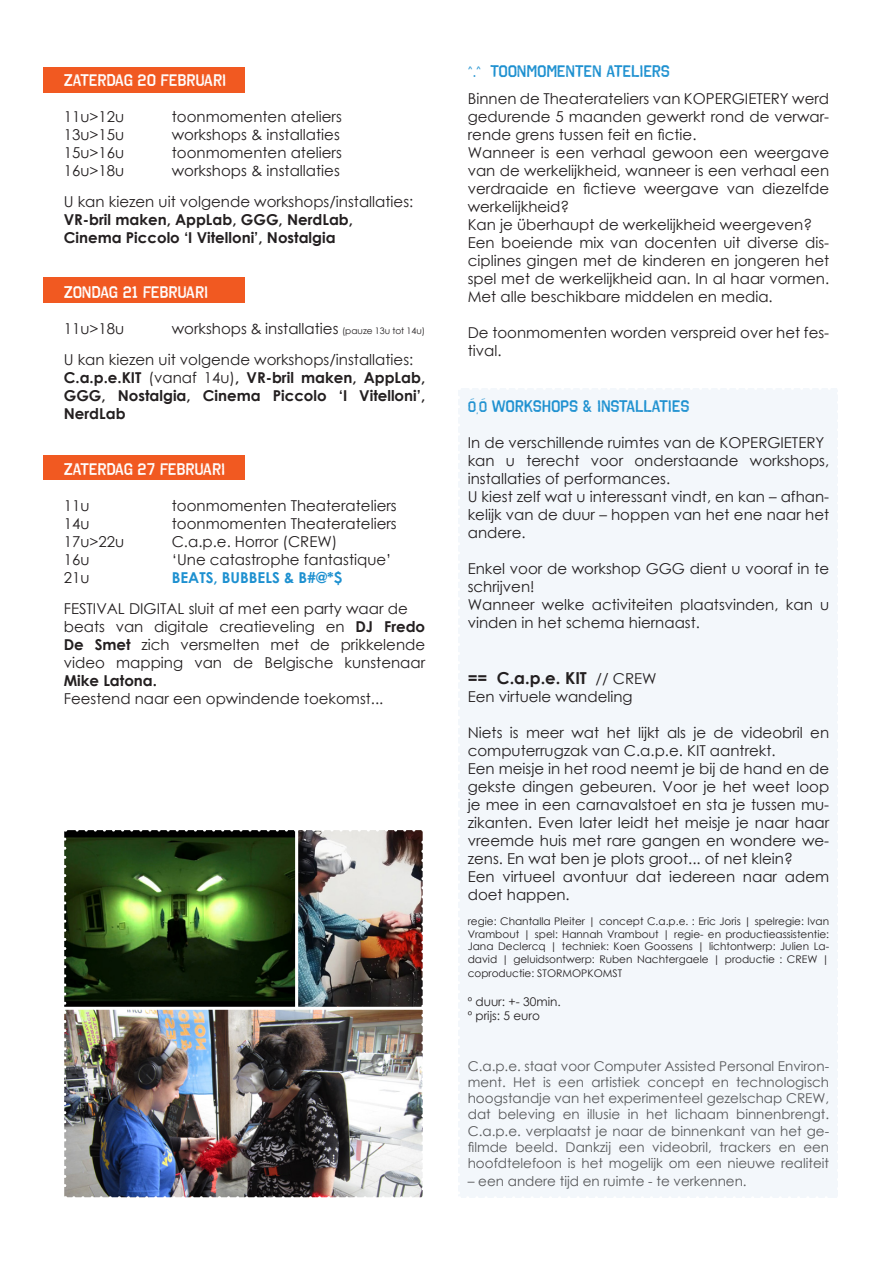
<style>
.page{position:relative;width:893px;height:1263px;background:#fff}
.page>*{position:absolute;margin:0;border:0;box-sizing:border-box;transform-origin:0 0}
.t1{font:700 16.5px "Octin Vintage A Rg";color:#fff}
.t2{font:700 16.5px "Octin Vintage A Rg";color:#1d90d0}
.t3{font:700 16.5px "Century Gothic";color:#231f20}
.t4{font:15px/18px "Century Gothic";color:#231f20}
.t5{font:700 15px/18px "Century Gothic";color:#231f20}
.t6{font:700 15px "Century Gothic";color:#1d90d0}
.t7{font:13.5px/16.2px "Century Gothic";color:#57585a;text-align:justify}
.t8{font:12px/14.4px "Century Gothic";color:#231f20}
.t9{font:10.5px/12.6px "Century Gothic";color:#231f20;text-align:justify}
.s1{font-size:9px}
.s2{font-weight:400}
.s3{font-weight:700}
.s4{font-size:15px}
.s5{font-weight:400;font-size:15px}
</style>
<div class="page">
<div style="left:459px;top:388px;width:379px;height:810px;background:#f3f7fb"></div>
<svg style="left:458px;top:397px;width:2px;height:801px"></svg>
<svg style="left:468px;top:1197px;width:370px;height:1px"></svg>
<svg style="left:837px;top:388px;width:1px;height:801px"></svg>
<svg style="left:459px;top:388px;width:370px;height:2px"></svg>
<div style="left:43px;top:455px;width:201px;height:25px;background:#f15921"></div>
<div style="left:43px;top:277px;width:201px;height:26px;background:#f15921"></div>
<div style="left:43px;top:67px;width:201px;height:25px;background:#f15921"></div>
<img style="left:65px;top:831px;width:357px;height:365px">
<div style="left:295px;top:827px;width:131px;height:184px;border:3px solid #fff"></div>
<div style="left:61px;top:827px;width:237px;height:184px;border:3px solid #fff"></div>
<div style="left:61px;top:1007px;width:365px;height:193px;border:3px solid #fff"></div>
<svg style="left:63px;top:839px;width:3px;height:360px"></svg>
<svg style="left:74px;top:1196px;width:350px;height:3px"></svg>
<svg style="left:421px;top:828px;width:3px;height:361px"></svg>
<svg style="left:65px;top:828px;width:349px;height:3px"></svg>
<p class="t1" style="left:64px;top:70px;width:164px">ZATERDAG 20 FEBRUARI</p>
<p class="t4" style="left:64px;top:107px;width:62px">11u&gt;12u</p>
<p class="t4" style="left:172px;top:107px;width:172px">toonmomenten ateliers</p>
<p class="t4" style="left:64px;top:125px;width:62px">13u&gt;15u</p>
<p class="t4" style="left:172px;top:125px;width:170px">workshops &amp; installaties</p>
<p class="t4" style="left:64px;top:143px;width:62px">15u&gt;16u</p>
<p class="t4" style="left:172px;top:143px;width:172px">toonmomenten ateliers</p>
<p class="t4" style="left:64px;top:161px;width:62px">16u&gt;18u</p>
<p class="t4" style="left:64px;top:155px;width:351px;line-height:30.8px;text-indent:108px">workshops &amp; installaties<br>U kan kiezen uit volgende workshops/installaties:</p>
<p class="t5" style="left:64px;top:209px;width:291px">VR-bril maken, AppLab, GGG, NerdLab,<br>Cinema Piccolo ‘I Vitelloni’, Nostalgia</p>
<p class="t1" style="left:64px;top:283px;width:146px">ZONDAG 21 FEBRUARI</p>
<p class="t4" style="left:64px;top:320px;width:62px">11u&gt;18u</p>
<p class="t4" style="left:64px;top:313px;width:363px;line-height:30.8px;text-indent:108px">workshops &amp; installaties <span class="s1">(pauze 13u tot 14u)<br></span>U kan kiezen uit volgende workshops/installaties:</p>
<p class="t5" style="left:64px;top:368px;width:363px;text-align:justify">C.a.p.e.KIT <span class="s2">(vanaf 14u)</span>, VR-bril maken, AppLab, GGG, Nostalgia, Cinema Piccolo ‘I Vitelloni’, NerdLab</p>
<p class="t1" style="left:64px;top:459px;width:163px">ZATERDAG 27 FEBRUARI</p>
<p class="t4" style="left:64px;top:496px;width:27px">11u</p>
<p class="t4" style="left:172px;top:496px;width:226px">toonmomenten Theaterateliers</p>
<p class="t4" style="left:64px;top:514px;width:27px">14u</p>
<p class="t4" style="left:172px;top:514px;width:226px">toonmomenten Theaterateliers</p>
<p class="t4" style="left:64px;top:532px;width:62px">17u&gt;22u</p>
<p class="t4" style="left:172px;top:532px;width:167px">C.a.p.e. Horror (CREW)</p>
<p class="t4" style="left:64px;top:550px;width:27px">16u</p>
<p class="t4" style="left:172px;top:550px;width:221px">‘Une catastrophe fantastique’</p>
<p class="t4" style="left:64px;top:568px;width:27px">21u</p>
<p class="t6" style="left:172px;top:566px;width:172px">BEATS, BUBBELS &amp; B#@*$</p>
<p class="t4" style="left:64px;top:599px;width:363px">FESTIVAL DIGITAL sluit af met een party waar de beats van digitale creatieveling en <span class="s3">DJ Fredo De Smet</span> zich versmelten met de prikkelende video mapping van de Belgische kunstenaar</p>
<p class="t5" style="left:64px;top:671px;width:95px">Mike Latona.</p>
<p class="t4" style="left:64px;top:689px;width:321px">Feestend naar een opwindende toekomst...</p>
<p class="t2" style="left:468px;top:61px;width:204px"><span class="s4">^.^</span> TOONMOMENTEN ATELIERS</p>
<p class="t4" style="left:468px;top:89px;width:363px">Binnen de Theaterateliers van KOPERGIETERY werd gedurende 5 maanden gewerkt rond de verwar&shy;rende grens tussen feit en fictie.<br>Wanneer is een verhaal gewoon een weergave van de werkelijkheid, wanneer is een verhaal een verdraaide en fictieve weergave van diezelfde werkelijkheid?<br>Kan je überhaupt de werkelijkheid weergeven?<br>Een boeiende mix van docenten uit diverse dis&shy;ciplines gingen met de kinderen en jongeren het spel met de werkelijkheid aan. In al haar vormen.<br>Met alle beschikbare middelen en media.</p>
<p class="t4" style="left:468px;top:323px;width:363px">De toonmomenten worden verspreid over het fes&shy;tival.</p>
<p class="t2" style="left:468px;top:396px;width:223px"><span class="s4">ó¸ó</span> WORKSHOPS &amp; INSTALLATIES</p>
<p class="t4" style="left:468px;top:433px;width:363px">In de verschillende ruimtes van de KOPERGIETERY kan u terecht voor onderstaande workshops, installaties of performances.<br>U kiest zelf wat u interessant vindt, en kan – afhan&shy;kelijk van de duur – hoppen van het ene naar het andere.</p>
<p class="t4" style="left:468px;top:559px;width:363px">Enkel voor de workshop GGG dient u vooraf in te schrijven!<br>Wanneer welke activiteiten plaatsvinden, kan u vinden in het schema hiernaast.</p>
<p class="t3" style="left:468px;top:665px;width:190px">== C.a.p.e. KIT <span class="s5">// CREW</span></p>
<p class="t4" style="left:468px;top:687px;width:166px">Een virtuele wandeling</p>
<p class="t4" style="left:468px;top:723px;width:363px">Niets is meer wat het lijkt als je de videobril en computerrugzak van C.a.p.e. KIT aantrekt.<br>Een meisje in het rood neemt je bij de hand en de gekste dingen gebeuren. Voor je het weet loop je mee in een carnavalstoet en sta je tussen mu&shy;zikanten. Even later leidt het meisje je naar haar vreemde huis met rare gangen en wondere we&shy;zens. En wat ben je plots groot... of net klein?<br>Een virtueel avontuur dat iedereen naar adem doet happen.</p>
<p class="t9" style="left:468px;top:915px;width:363px">regie: Chantalla Pleiter | concept C.a.p.e. : Eric Joris | spelregie: Ivan Vrambout | spel: Hannah Vrambout | regie- en productieassistentie:<br>Jana Declercq | techniek: Koen Goossens | lichtontwerp: Julien La&shy;david | geluidsontwerp: Ruben Nachtergaele | productie : CREW |</p>
<p class="t9" style="left:468px;top:967px;width:156px">coproductie: STORMOPKOMST</p>
<p class="t8" style="left:468px;top:994px;width:94px">º duur: +- 30min. º prijs: 5 euro</p>
<p class="t7" style="left:468px;top:1058px;width:363px">C.a.p.e. staat voor Computer Assisted Personal Environ&shy;ment. Het is een artistiek concept en technologisch hoogstandje van het experimenteel gezelschap CREW, dat beleving en illusie in het lichaam binnenbrengt.<br>C.a.p.e. verplaatst je naar de binnenkant van het ge&shy;filmde beeld. Dankzij een videobril, trackers en een hoofdtelefoon is het mogelijk om een nieuwe realiteit</p>
<p class="t7" style="left:468px;top:1173px;width:280px">– een andere tijd en ruimte - te verkennen.</p>
</div>
